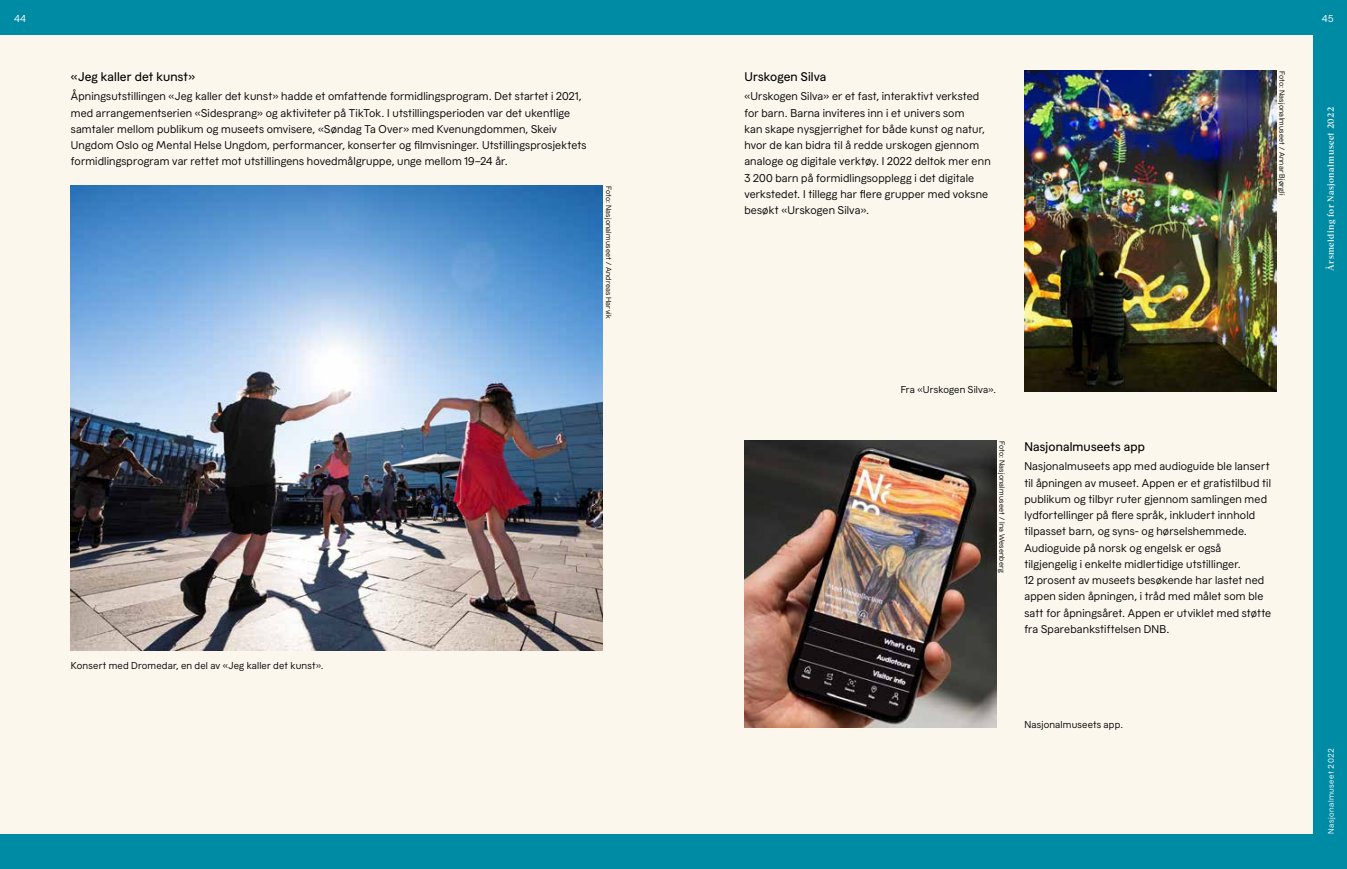
<style>
.page{position:relative;width:1347px;height:869px;background:#fff}
.page>*{position:absolute;margin:0;border:0;box-sizing:border-box;transform-origin:0 0}
.t1{font:500 12.5px "Museet Sans";letter-spacing:.01em;color:#000}
.t2{font:11.25px/16.2px "Museet Sans";letter-spacing:.01em;color:#000}
.t3{font:10px "Museet Sans";letter-spacing:.015em;color:#000}
.t4{font:10px "Museet Sans";color:#fff}
.t5{font:500 8.75px "Museet Serif";letter-spacing:.05em;color:#fff}
.t6{font:8.12px "Museet Sans";letter-spacing:.05em;color:#fff}
.t7{font:7.5px "Museet Sans";letter-spacing:.025em;color:#000}
</style>
<div class="page">
<div style="left:0;top:0;width:1346px;height:868px;background:#008ba5"></div>
<div style="left:0;top:35px;width:1312px;height:798px;background:#fbf7ed"></div>
<img style="left:71px;top:186px;width:531px;height:464px">
<img style="left:1024px;top:71px;width:252px;height:321px">
<img style="left:744px;top:440px;width:252px;height:286px">
<p class="t4" style="left:14px;top:11px;width:13px">44</p>
<p class="t4" style="left:1321px;top:11px;width:14px">45</p>
<p class="t1" style="left:71px;top:67px;width:126px">«Jeg kaller det kunst»</p>
<p class="t2" style="left:71px;top:87px;width:517px">Åpningsutstillingen «Jeg kaller det kunst» hadde et omfattende formidlingsprogram. Det startet i 2021, med arrangementserien «Sidesprang» og aktiviteter på TikTok. I utstillingsperioden var det ukentlige samtaler mellom publikum og museets omvisere, «Søndag Ta Over» med Kvenungdommen, Skeiv Ungdom Oslo og Mental Helse Ungdom, performancer, konserter og filmvisninger. Utstillingsprosjektets formidlingsprogram var rettet mot utstillingens hovedmålgruppe, unge mellom 19–24 år.</p>
<p class="t7" style="left:614px;top:186px;width:135px;rotate:90deg">Foto: Nasjonalmuseet / Andreas Harvik</p>
<p class="t3" style="left:71px;top:657px;width:254px">Konsert med Dromedar, en del av «Jeg kaller det kunst».</p>
<p class="t1" style="left:744px;top:67px;width:84px">Urskogen Silva</p>
<p class="t2" style="left:744px;top:87px;width:248px">«Urskogen Silva» er et fast, interaktivt verksted for barn. Barna inviteres inn i et univers som<br>kan skape nysgjerrighet for både kunst og natur, hvor de kan bidra til å redde urskogen gjennom analoge og digitale verktøy. I 2022 deltok mer enn 3 200 barn på formidlingsopplegg i det digitale verkstedet. I tillegg har flere grupper med voksne besøkt «Urskogen Silva».</p>
<p class="t7" style="left:1287px;top:71px;width:126px;rotate:90deg">Foto: Nasjonalmuseet / Annar Bjørgli</p>
<p class="t5" style="left:1324px;top:270px;width:166px;rotate:-90deg">Årsmelding for Nasjonalmuseet 2022</p>
<p class="t3" style="left:900px;top:381px;width:97px">Fra «Urskogen Silva».</p>
<p class="t7" style="left:1007px;top:440px;width:133px;rotate:90deg">Foto: Nasjonalmuseet / Ina Wesenberg</p>
<p class="t1" style="left:1024px;top:437px;width:122px">Nasjonalmuseets app</p>
<p class="t2" style="left:1024px;top:457px;width:248px">Nasjonalmuseets app med audioguide ble lansert til åpningen av museet. Appen er et gratistilbud til publikum og tilbyr ruter gjennom samlingen med lydfortellinger på flere språk, inkludert innhold tilpasset barn, og syns- og hørselshemmede.<br>Audioguide på norsk og engelsk er også tilgjengelig i enkelte midlertidige utstillinger.<br>12 prosent av museets besøkende har lastet ned appen siden åpningen, i tråd med målet som ble satt for åpningsåret. Appen er utviklet med støtte fra Sparebankstiftelsen DNB.</p>
<p class="t3" style="left:1024px;top:716px;width:100px">Nasjonalmuseets app.</p>
<p class="t6" style="left:1324px;top:833px;width:87px;rotate:-90deg">Nasjonalmuseet 2022</p>
</div>
